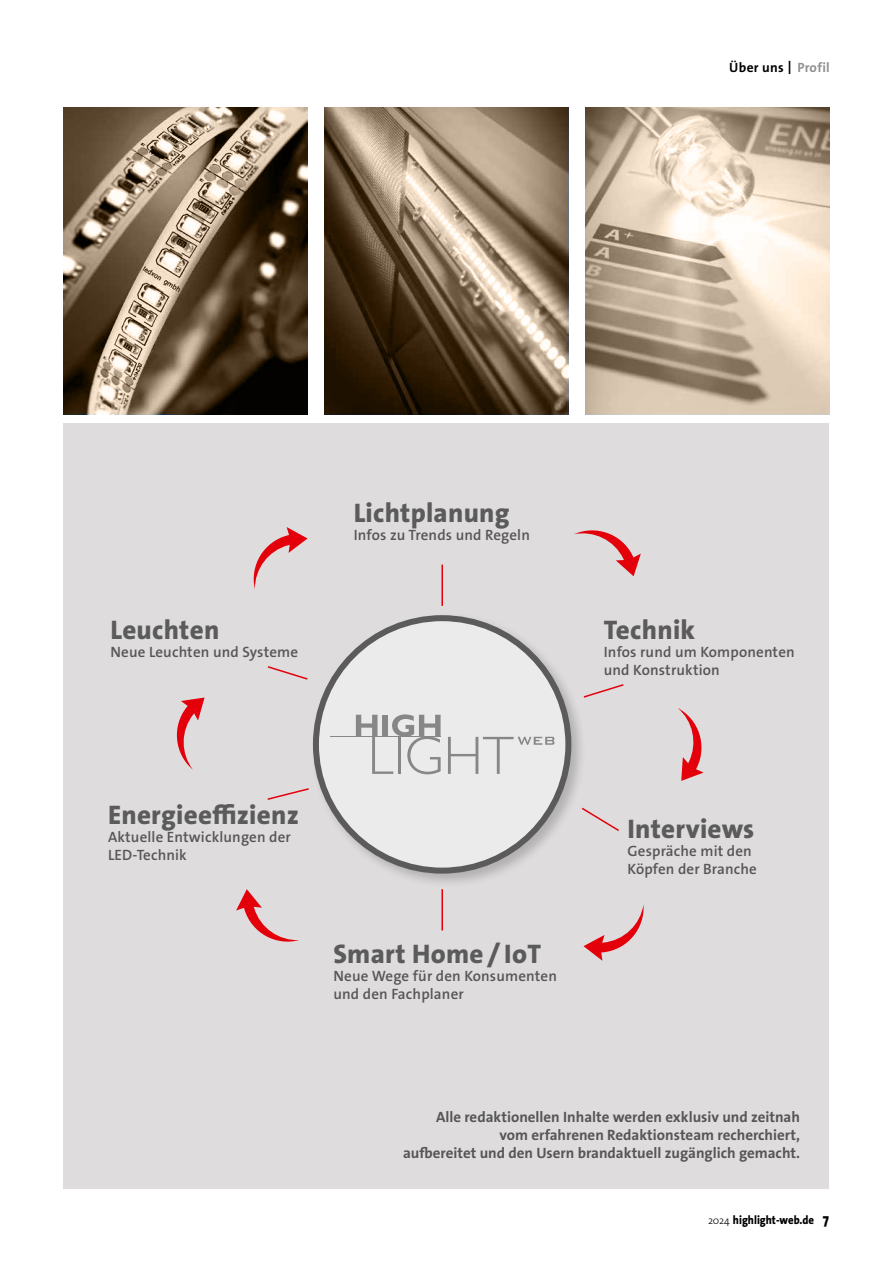
<style>
.page{position:relative;width:893px;height:1263px;background:#fff}
.page>*{position:absolute;margin:0;border:0;box-sizing:border-box;transform-origin:0 0}
.t1{font:800 27px "The Sans Os F";letter-spacing:.01em;color:#5a5b5a}
.t2{font:600 15px/18px "The Sans Os F";letter-spacing:.01em;color:#565655}
.t3{font:700 15px/18px "The Sans Os F";color:#565655;text-align:right}
.t4{font:700 13.5px "The Sans Os F";letter-spacing:.02em;color:#000}
.t5{font:800 12px "The Sans Os F";color:#000;scale:.9 1}
.s1{font-weight:300;font-size:19.5px}
.s2{color:#929191}
.s3{font-weight:300;font-size:10.5px}
.s4{font-size:15px}
</style>
<div class="page">
<div style="left:64px;top:423px;width:765px;height:765px;background:#dfdcdd"></div>
<div style="left:310px;top:612px;width:276px;height:277px;background:#000;opacity:.2"></div>
<div style="left:316px;top:618px;width:252px;height:253px;background:#ebebeb;border-radius:50%"></div>
<hr style="left:330px;top:736px;width:111px;height:1px;background:#868786">
<svg style="left:356px;top:714px;width:85px;height:60px"></svg>
<svg style="left:448px;top:737px;width:106px;height:37px"></svg>
<div style="left:313px;top:615px;width:258px;height:259px;border:6px solid #5a5b5a;border-radius:50%"></div>
<hr style="left:441px;top:565px;width:2px;height:41px;background:#e3000b">
<svg style="left:267px;top:666px;width:41px;height:14px"></svg>
<svg style="left:580px;top:806px;width:39px;height:26px"></svg>
<svg style="left:267px;top:788px;width:42px;height:12px"></svg>
<svg style="left:574px;top:530px;width:67px;height:46px"></svg>
<svg style="left:678px;top:708px;width:26px;height:73px"></svg>
<svg style="left:583px;top:905px;width:61px;height:56px"></svg>
<svg style="left:236px;top:889px;width:63px;height:53px"></svg>
<svg style="left:176px;top:697px;width:29px;height:73px"></svg>
<svg style="left:253px;top:527px;width:55px;height:62px"></svg>
<svg style="left:582px;top:683px;width:42px;height:16px"></svg>
<hr style="left:441px;top:889px;width:2px;height:41px;background:#e3000b">
<img style="left:64px;top:108px;width:244px;height:306px">
<img style="left:325px;top:108px;width:243px;height:306px">
<img style="left:585px;top:108px;width:244px;height:306px">
<p class="t4" style="left:729px;top:59px;width:102px">Über uns <span class="s1">I</span> <span class="s2">Profil</span></p>
<h1 class="t1" style="left:111px;top:612px;width:110px">Leuchten</h1>
<p class="t2" style="left:111px;top:643px;width:189px">Neue Leuchten und Systeme</p>
<h1 class="t1" style="left:354px;top:495px;width:157px">Lichtplanung</h1>
<p class="t2" style="left:354px;top:526px;width:178px">Infos zu Trends und Regeln</p>
<h1 class="t1" style="left:604px;top:612px;width:93px">Technik</h1>
<p class="t2" style="left:604px;top:643px;width:192px">Infos rund um Komponenten und Konstruktion</p>
<h1 class="t1" style="left:108px;top:798px;width:192px">Energieeffizienz</h1>
<p class="t2" style="left:108px;top:828px;width:184px">Aktuelle Entwicklungen der<br>LED-Technik</p>
<h1 class="t1" style="left:333px;top:937px;width:209px">Smart Home / IoT</h1>
<p class="t2" style="left:333px;top:967px;width:225px">Neue Wege für den Konsumenten und den Fachplaner</p>
<h1 class="t1" style="left:628px;top:812px;width:128px">Interviews</h1>
<p class="t2" style="left:628px;top:842px;width:131px">Gespräche mit den<br>Köpfen der Branche</p>
<p class="t3" style="left:403px;top:1108px;width:398px">Alle redaktionellen Inhalte werden exklusiv und zeitnah<br>vom erfahrenen Redaktionsteam recherchiert,<br>aufbereitet und den Usern brandaktuell zugänglich gemacht.</p>
<p class="t5" style="left:708px;top:1212px;width:136px"><span class="s3">2024</span> highlight-web.de <span class="s4">7</span></p>
</div>
